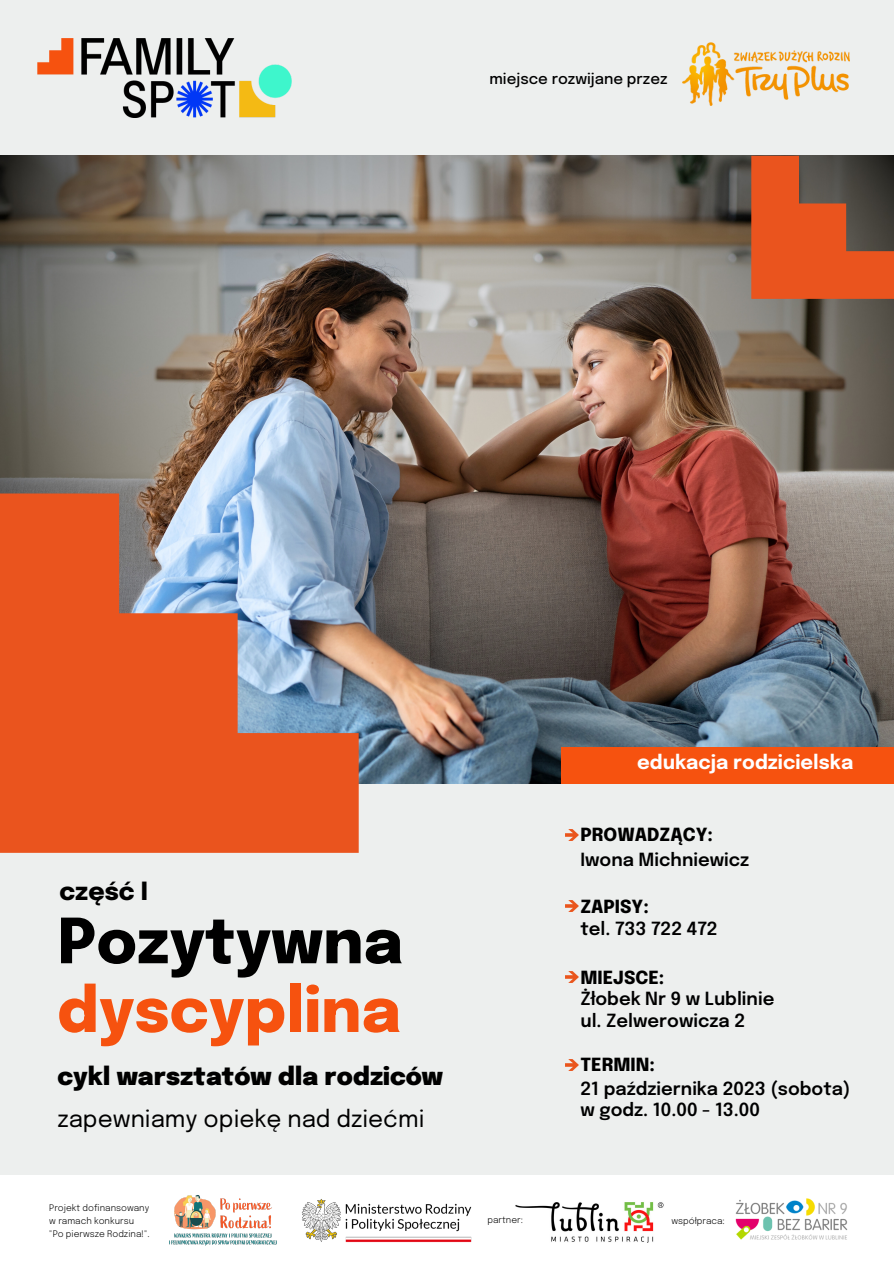
<style>
.page{position:relative;width:894px;height:1264px;background:#fff}
.page>*{position:absolute;margin:0;border:0;box-sizing:border-box;transform-origin:0 0}
.t1{font:800 61.8px "Epilogue";color:#f6520f}
.t2{font:800 61.8px "Epilogue";color:#000}
.t3{font:800 24.9px "Epilogue";color:#000}
.t4{font:900 24.75px "Epilogue";color:#000}
.t5{font:23.25px "Epilogue";color:#000}
.t6{font:700 19.5px "Epilogue";color:#fff}
.t7{font:600 18px "Epilogue";color:#000}
.t8{font:800 18px "Epilogue";color:#000}
.t9{font:500 15px "Epilogue";color:#000}
.t10{font:300 9px "Epilogue";color:#000}
</style>
<div class="page">
<div style="left:0;top:0;width:893px;height:1263px;background:#edefee"></div>
<img style="left:0;top:156px;width:893px;height:627px">
<img style="left:37px;top:38px;width:254px;height:79px">
<svg style="left:751px;top:156px;width:142px;height:143px;background:#b44f29"></svg>
<svg style="left:0;top:493px;width:358px;height:359px;background:#cd7155"></svg>
<img style="left:682px;top:43px;width:167px;height:63px">
<div style="left:0;top:1175px;width:893px;height:88px;background:#fff"></div>
<div style="left:561px;top:748px;width:332px;height:36px;background:#f6520f"></div>
<svg style="left:566px;top:829px;width:12px;height:11px"></svg>
<svg style="left:566px;top:971px;width:12px;height:11px"></svg>
<svg style="left:566px;top:1059px;width:12px;height:11px"></svg>
<svg style="left:566px;top:900px;width:12px;height:11px"></svg>
<img style="left:169px;top:1195px;width:108px;height:51px">
<img style="left:301px;top:1199px;width:171px;height:44px">
<img style="left:515px;top:1202px;width:149px;height:40px">
<img style="left:735px;top:1198px;width:112px;height:42px">
<p class="t9" style="left:489px;top:72px;width:179px">miejsce rozwijane przez</p>
<p class="t3" style="left:59px;top:880px;width:90px">część I</p>
<p class="t2" style="left:57px;top:914px;width:347px">Pozytywna</p>
<p class="t1" style="left:57px;top:983px;width:345px">dyscyplina</p>
<p class="t4" style="left:57px;top:1065px;width:387px">cykl warsztatów dla rodziców</p>
<p class="t5" style="left:57px;top:1108px;width:368px">zapewniamy opiekę nad dziećmi</p>
<p class="t10" style="left:49px;top:1204px;width:102px">Projekt dofinansowany</p>
<p class="t10" style="left:49px;top:1216px;width:86px">w ramach konkursu</p>
<p class="t10" style="left:49px;top:1229px;width:102px">"Po pierwsze Rodzina!".</p>
<p class="t6" style="left:637px;top:754px;width:217px">edukacja rodzicielska</p>
<p class="t8" style="left:580px;top:827px;width:134px">PROWADZĄCY:</p>
<p class="t7" style="left:580px;top:851px;width:170px">Iwona Michniewicz</p>
<p class="t8" style="left:580px;top:898px;width:70px">ZAPISY:</p>
<p class="t7" style="left:580px;top:920px;width:139px">tel. 733 722 472</p>
<p class="t8" style="left:580px;top:969px;width:85px">MIEJSCE:</p>
<p class="t7" style="left:580px;top:991px;width:195px">Żłobek Nr 9 w Lublinie</p>
<p class="t7" style="left:580px;top:1012px;width:166px">ul. Zelwerowicza 2</p>
<p class="t8" style="left:580px;top:1057px;width:76px">TERMIN:</p>
<p class="t7" style="left:580px;top:1080px;width:271px">21 października 2023 (sobota)</p>
<p class="t7" style="left:580px;top:1102px;width:181px">w godz. 10.00 - 13.00</p>
<p class="t10" style="left:487px;top:1215px;width:37px">partner:</p>
<p class="t10" style="left:671px;top:1216px;width:55px">współpraca:</p>
</div>
